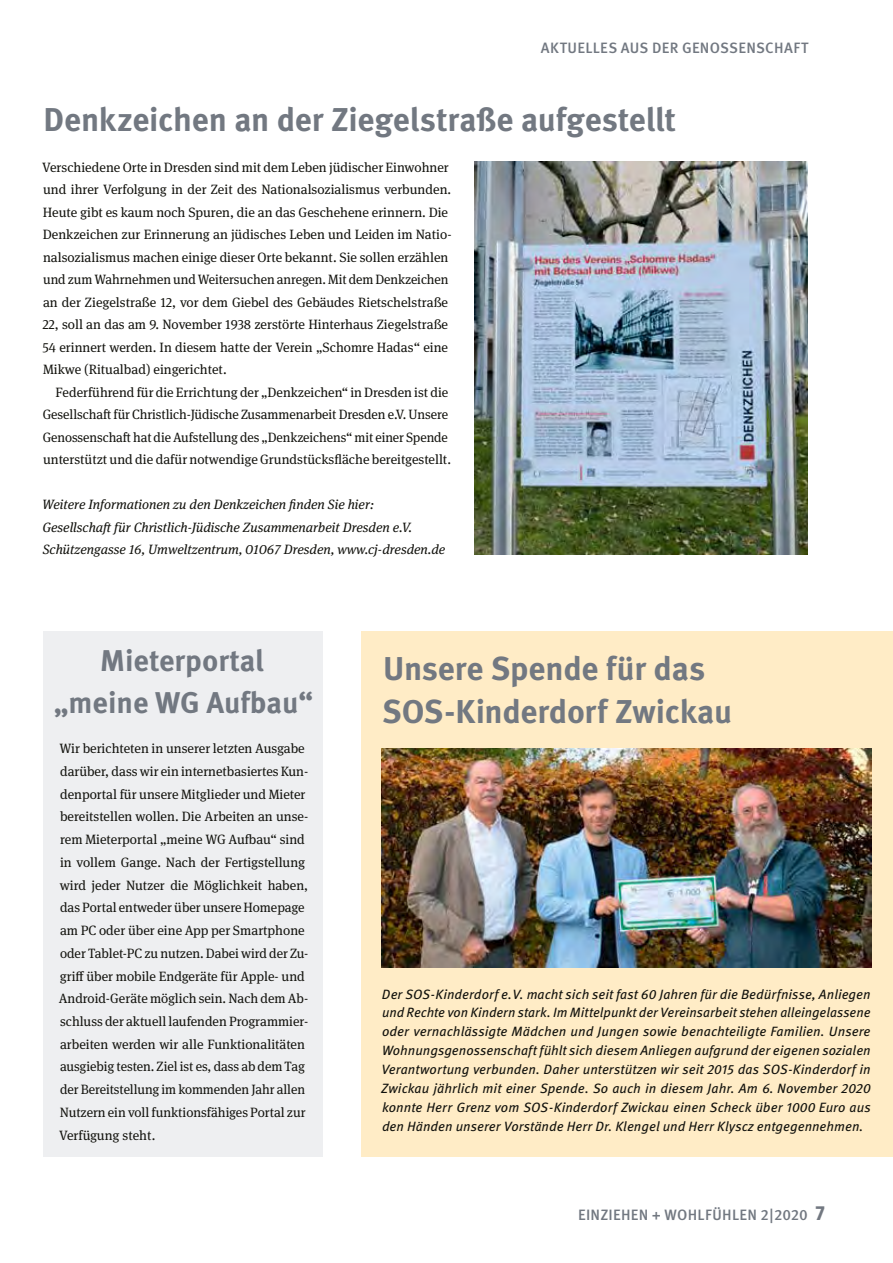
<style>
.page{position:relative;width:893px;height:1263px;background:#fff}
.page>*{position:absolute;margin:0;border:0;box-sizing:border-box;transform-origin:0 0}
.t1{font:700 33px/43.2px "Meta Pro";letter-spacing:-.005em;color:#727881}
.t2{font:700 30px/42.3px "Meta Pro";color:#727881;text-align:center}
.t3{font:500 15px "Meta Pro";letter-spacing:.02em;color:#727881}
.t4{font:13.5px/22.8px "Meta Serif Pro";color:#12120d}
.t5{font:italic 13.5px/18.9px "Meta Pro";letter-spacing:.005em;color:#12120d;text-align:justify}
.t6{font:italic 13.5px/22.5px "Meta Serif Pro";color:#12120d}
.s1{font-family:"Taz";font-weight:700;font-size:21px}
</style>
<div class="page">
<div style="left:361px;top:631px;width:532px;height:526px;background:#ffecc6"></div>
<img style="left:474px;top:162px;width:334px;height:392px">
<div style="left:43px;top:631px;width:279px;height:526px;background:#eeeff1"></div>
<img style="left:382px;top:748px;width:489px;height:219px">
<p class="t3" style="left:541px;top:39px;width:269px">AKTUELLES AUS DER GENOSSENSCHAFT</p>
<h1 class="t1" style="left:44px;top:99px;width:634px">Denkzeichen an der Ziegelstraße aufgestellt</h1>
<p class="t4" style="left:42px;top:155px;width:411px">Verschiedene Orte in Dresden sind mit dem Leben jüdischer Einwohner und ihrer Verfolgung in der Zeit des Nationalsozialismus verbunden.<br>Heute gibt es kaum noch Spuren, die an das Geschehene erinnern. Die Denkzeichen zur Erinnerung an jüdisches Leben und Leiden im Natio&shy;nalsozialismus machen einige dieser Orte bekannt. Sie sollen erzählen und zum Wahrnehmen und Weitersuchen anregen. Mit dem Denkzeichen an der Ziegelstraße 12, vor dem Giebel des Gebäudes Rietschelstraße 22, soll an das am 9. November 1938 zerstörte Hinterhaus Ziegelstraße 54 erinnert werden. In diesem hatte der Verein „Schomre Hadas“ eine Mikwe (Ritualbad) eingerichtet.</p>
<p class="t4" style="left:43px;top:380px;width:410px;text-indent:13px">Federführend für die Errichtung der „Denkzeichen“ in Dresden ist die Gesellschaft für Christlich-Jüdische Zusammenarbeit Dresden e.V. Unsere Genossenschaft hat die Aufstellung des „Denkzeichens“ mit einer Spende unterstützt und die dafür notwendige Grundstücksfläche bereitgestellt.</p>
<p class="t6" style="left:42px;top:493px;width:405px">Weitere Informationen zu den Denkzeichen finden Sie hier:<br>Gesellschaft für Christlich-Jüdische Zusammenarbeit Dresden e.V.<br>Schützengasse 16, Umweltzentrum, 01067 Dresden, www.cj-dresden.de</p>
<h2 class="t2" style="left:54px;top:640px;width:261px">Mieterportal „meine WG Aufbau“</h2>
<p class="t4" style="left:59px;top:736px;width:251px">Wir berichteten in unserer letzten Ausgabe darüber, dass wir ein internetbasiertes Kun&shy;denportal für unsere Mitglieder und Mieter bereitstellen wollen. Die Arbeiten an unse&shy;rem Mieterportal „meine WG Aufbau“ sind in vollem Gange. Nach der Fertigstellung wird jeder Nutzer die Möglichkeit haben, das Portal entweder über unsere Homepage am PC oder über eine App per Smartphone oder Tablet-PC zu nutzen. Dabei wird der Zu&shy;griff über mobile Endgeräte für Apple- und Android-Geräte möglich sein. Nach dem Ab&shy;schluss der aktuell laufenden Programmier&shy;arbeiten werden wir alle Funktionalitäten ausgiebig testen. Ziel ist es, dass ab dem Tag der Bereitstellung im kommenden Jahr allen Nutzern ein voll funktionsfähiges Portal zur Verfügung steht.</p>
<h1 class="t1" style="left:382px;top:648px;width:351px">Unsere Spende für das<br>SOS-Kinderdorf Zwickau</h1>
<p class="t5" style="left:381px;top:985px;width:491px">Der SOS-Kinderdorf e.V. macht sich seit fast 60 Jahren für die Bedürfnisse, Anliegen und Rechte von Kindern stark. Im Mittelpunkt der Vereinsarbeit stehen alleingelassene oder vernachlässigte Mädchen und Jungen sowie benachteiligte Familien. Unsere Wohnungsgenossenschaft fühlt sich diesem Anliegen aufgrund der eigenen sozialen Verantwortung verbunden. Daher unterstützen wir seit 2015 das SOS-Kinderdorf in Zwickau jährlich mit einer Spende. So auch in diesem Jahr. Am 6. November 2020 konnte Herr Grenz vom SOS-Kinderdorf Zwickau einen Scheck über 1000 Euro aus den Händen unserer Vorstände Herr Dr. Klengel und Herr Klyscz entgegennehmen.</p>
<p class="t3" style="left:578px;top:1206px;width:248px">EINZIEHEN + WOHLFÜHLEN 2|2020 <span class="s1">7</span></p>
</div>
